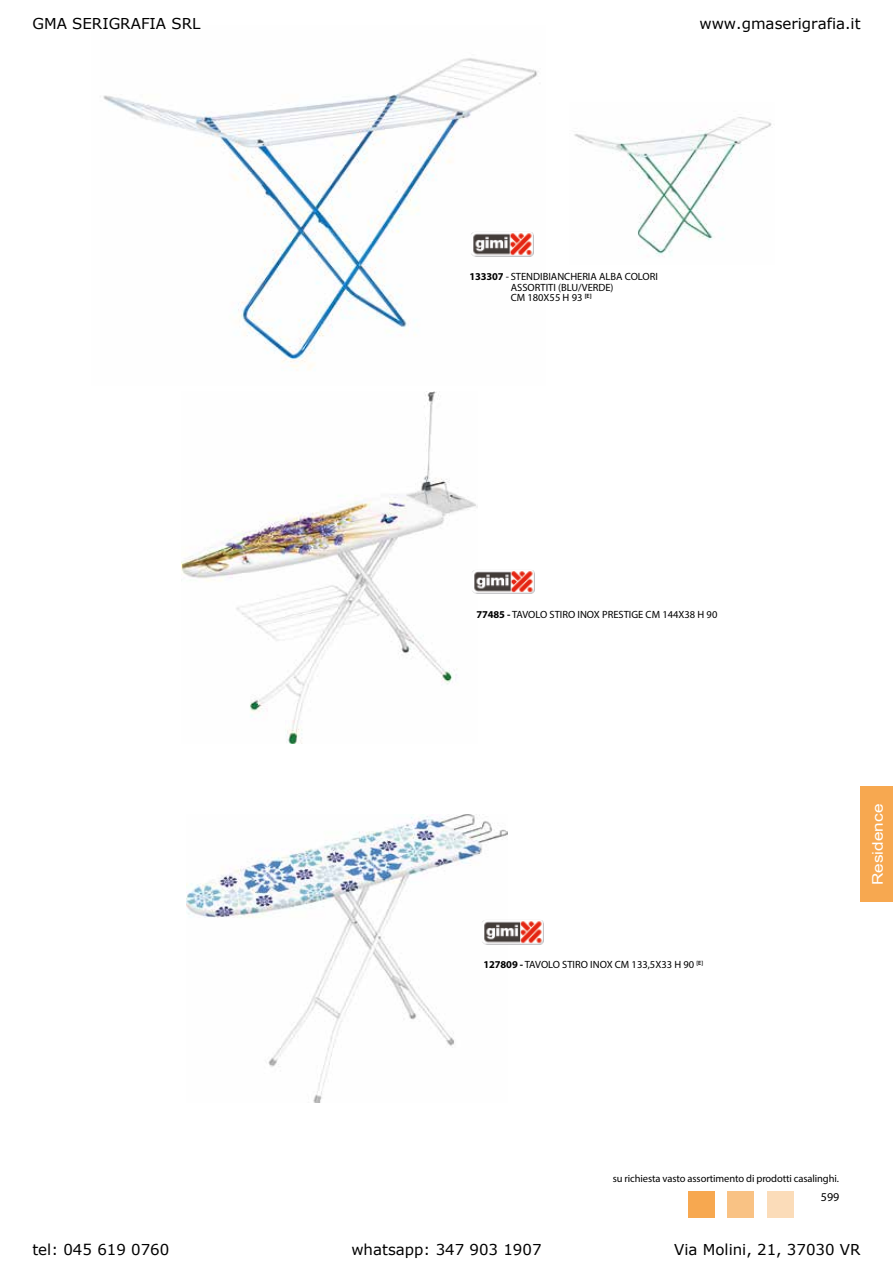
<style>
.page{position:relative;width:893px;height:1263px;background:#fff}
.page>*{position:absolute;margin:0;border:0;box-sizing:border-box;transform-origin:0 0}
.t1{font:15px "Verdana";color:#000}
.t2{font:14.7px "Arial Narrow";color:#fff;scale:1.43 1}
.t3{font:12px "Myriad Pro";color:#000}
.t4{font:10.5px/10.5px "Myriad Pro";color:#000}
.s1{font-weight:700}
</style>
<div class="page">
<img style="left:103px;top:58px;width:435px;height:312px">
<img style="left:470px;top:231px;width:64px;height:26px">
<img style="left:574px;top:117px;width:198px;height:140px">
<img style="left:187px;top:814px;width:321px;height:288px">
<img style="left:481px;top:919px;width:63px;height:26px">
<img style="left:182px;top:392px;width:295px;height:352px">
<img style="left:472px;top:568px;width:63px;height:27px">
<div style="left:860px;top:786px;width:33px;height:115px;background:#f7a850"></div>
<div style="left:688px;top:1191px;width:27px;height:27px;background:#f7a850"></div>
<div style="left:728px;top:1191px;width:26px;height:27px;background:#f9c284"></div>
<div style="left:767px;top:1191px;width:27px;height:27px;background:#fbdcb9"></div>
<h1 class="t1" style="left:32px;top:14px;width:170px">GMA SERIGRAFIA SRL</h1>
<h1 class="t1" style="left:699px;top:14px;width:163px">www.gmaserigrafia.it</h1>
<p class="t4" style="left:511px;top:271px;width:149px;text-indent:-41px"><span class="s1">133307</span> - STENDIBIANCHERIA ALBA COLORI<br>ASSORTITI (BLU/VERDE)<br>CM 180X55 H 93 <sup>[</sup><sup>E</sup><sup>]</sup></p>
<p class="t4" style="left:476px;top:609px;width:242px"><span class="s1">77485 -</span> TAVOLO STIRO INOX PRESTIGE CM 144X38 H 90</p>
<p class="t4" style="left:483px;top:959px;width:221px"><span class="s1">127809 -</span> TAVOLO STIRO INOX CM 133,5X33 H 90 <sup>[E]</sup></p>
<h2 class="t2" style="left:867px;top:885px;width:58px;rotate:-90deg">Residence</h2>
<p class="t4" style="left:613px;top:1173px;width:228px">su richiesta vasto assortimento di prodotti casalinghi.</p>
<p class="t3" style="left:821px;top:1190px;width:20px">599</p>
<h1 class="t1" style="left:32px;top:1240px;width:138px">tel: 045 619 0760</h1>
<h1 class="t1" style="left:351px;top:1240px;width:192px">whatsapp: 347 903 1907</h1>
<h1 class="t1" style="left:674px;top:1240px;width:188px">Via Molini, 21, 37030 VR</h1>
</div>
